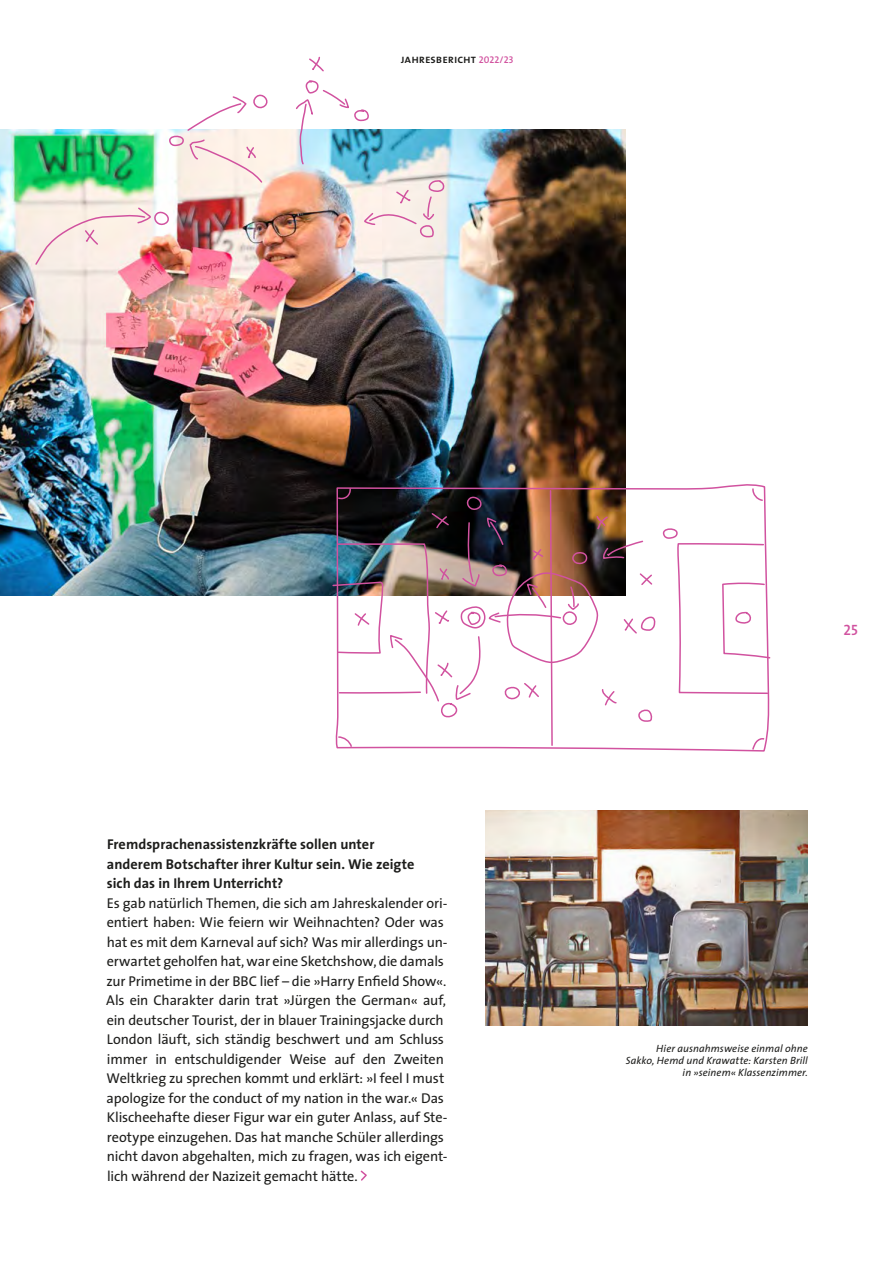
<style>
.page{position:relative;width:893px;height:1263px;background:#fff}
.page>*{position:absolute;margin:0;border:0;box-sizing:border-box;transform-origin:0 0}
.t1{font:15px "The Sans Semi Bold Caps";color:#d1529f}
.Fließtext{font:14.25px/19.5px "The Sans";letter-spacing:-.01em;color:#1d1d1b}
.Fließtext_Bold_Flatt{font:700 14.25px/19.5px "The Sans";color:#1d1d1b}
.t2{font:12px "The Sans Semi Bold Caps";color:#1d1d1b}
.BU{font:italic 10.5px/12px "The Sans";letter-spacing:.01em;color:#1d1d1b;text-align:right}
.s1{font-size:9.75px;color:#d1529f}
</style>
<div class="page">
<img style="left:486px;top:810px;width:322px;height:215px">
<svg style="left:360px;top:1170px;width:7px;height:11px"></svg>
<img style="left:0;top:129px;width:626px;height:467px">
<svg style="left:309px;top:56px;width:15px;height:16px"></svg>
<svg style="left:34px;top:206px;width:138px;height:60px;background:#f4dad6"></svg>
<img style="left:332px;top:355px;width:439px;height:396px">
<svg style="left:363px;top:180px;width:84px;height:59px;background:#f4e3e1"></svg>
<svg style="left:165px;top:94px;width:106px;height:90px"></svg>
<svg style="left:294px;top:80px;width:76px;height:86px"></svg>
<p class="t2" style="left:401px;top:49px;width:114px">jahresbericht <span class="s1">2022/23</span></p>
<p class="Fließtext_Bold_Flatt" style="left:107px;top:834px;width:309px">Fremdsprachenassistenzkräfte sollen unter anderem Botschafter ihrer Kultur sein. Wie zeigte sich das in Ihrem Unterricht?</p>
<p class="Fließtext" style="left:106px;top:893px;width:343px">Es gab natürlich Themen, die sich am Jahreskalender ori&shy;entiert haben: Wie feiern wir Weihnachten? Oder was hat es mit dem Karneval auf sich? Was mir allerdings un&shy;erwartet geholfen hat, war eine Sketchshow, die damals zur Primetime in der BBC lief – die »Harry Enfield Show«.<br>Als ein Charakter darin trat »Jürgen the German« auf, ein deutscher Tourist, der in blauer Trainingsjacke durch London läuft, sich ständig beschwert und am Schluss immer in entschuldigender Weise auf den Zweiten Weltkrieg zu sprechen kommt und erklärt: »I feel I must apologize for the conduct of my nation in the war.« Das Klischeehafte dieser Figur war ein guter Anlass, auf Ste&shy;reotype einzugehen. Das hat manche Schüler allerdings nicht davon abgehalten, mich zu fragen, was ich eigent&shy;lich während der Nazizeit gemacht hätte.</p>
<p class="t1" style="left:844px;top:617px;width:16px">25</p>
<p class="BU" style="left:626px;top:1042px;width:184px">Hier ausnahmsweise einmal ohne<br>Sakko, Hemd und Krawatte: Karsten Brill in »seinem« Klassenzimmer.</p>
</div>
